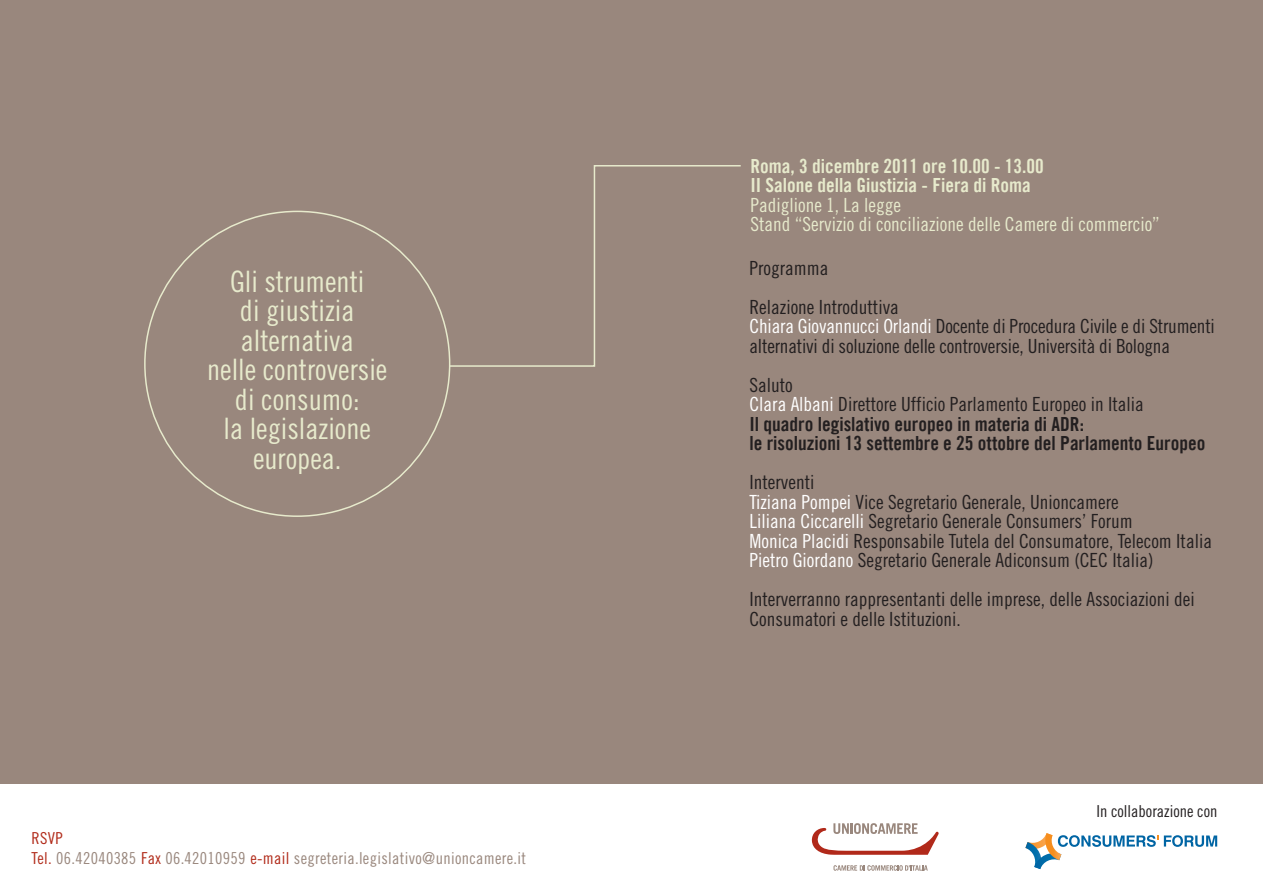
<style>
.page{position:relative;width:1263px;height:893px;background:#99877d}
.page>*{position:absolute;margin:0;border:0;box-sizing:border-box;transform-origin:0 0}
.t1{font:29.55px/29.5px "Trade Gothic LT Std Cn 18";color:#e7eacc;text-align:center}
.t2{font:19.5px/19.5px "Trade Gothic LT Std Cn 18";color:#231f20}
.t3{font:19.5px/19.5px "Trade Gothic Bold Cond Twenty Obl";color:#231f20}
.t4{font:19.5px/19.5px "Trade Gothic LT Std Cn 18";color:#e7eacc}
.t5{font:19.5px/19.5px "Trade Gothic Bold Cond Twenty Obl";color:#e7eacc}
.t6{font:16.5px/19.5px "Trade Gothic LT Std Cn 18";letter-spacing:.02em;color:#99877d}
.t7{font:16.5px "Trade Gothic LT Std Cn 18";color:#231f20}
.s1{color:#b12b1a}
.s2{color:#fff}
</style>
<div class="page">
<div style="left:0;top:785px;width:1263px;height:108px;background:#fff"></div>
<svg style="left:144px;top:211px;width:306px;height:306px"></svg>
<svg style="left:1025px;top:833px;width:133px;height:36px"></svg>
<svg style="left:1164px;top:835px;width:53px;height:12px"></svg>
<svg style="left:812px;top:823px;width:127px;height:32px"></svg>
<svg style="left:833px;top:865px;width:95px;height:6px"></svg>
<svg style="left:448px;top:165px;width:293px;height:203px"></svg>
<h1 class="t1" style="left:207px;top:269px;width:182px">Gli strumenti<br>di giustizia alternativa<br>nelle controversie di consumo:<br>la legislazione europea.</h1>
<p class="t6" style="left:32px;top:830px;width:496px"><span class="s1">RSVP<br>Tel.</span> 06.42040385 <span class="s1">Fax</span> 06.42010959 <span class="s1">e-mail</span> segreteria.legislativo@unioncamere.it</p>
<p class="t5" style="left:750px;top:158px;width:295px">Roma, 3 dicembre 2011 ore 10.00 - 13.00<br>II Salone della Giustizia - Fiera di Roma</p>
<p class="t4" style="left:750px;top:197px;width:411px">Padiglione 1, La legge<br>Stand “Servizio di conciliazione delle Camere di commercio”</p>
<p class="t2" style="left:749px;top:250px;width:151px;line-height:39px">Programma<br>Relazione Introduttiva</p>
<p class="t2" style="left:749px;top:318px;width:467px"><span class="s2">Chiara Giovannucci Orlandi</span> Docente di Procedura Civile e di Strumenti alternativi di soluzione delle controversie, Università di Bologna</p>
<p class="t2" style="left:749px;top:377px;width:396px">Saluto<br><span class="s2">Clara Albani</span> Direttore Ufficio Parlamento Europeo in Italia</p>
<p class="t3" style="left:749px;top:415px;width:457px">Il quadro legislativo europeo in materia di ADR:<br>le risoluzioni 13 settembre e 25 ottobre del Parlamento Europeo</p>
<p class="t2" style="left:749px;top:474px;width:464px">Interventi<br><span class="s2">Tiziana Pompei</span> Vice Segretario Generale, Unioncamere<br><span class="s2">Liliana Ciccarelli</span> Segretario Generale Consumers’ Forum<br><span class="s2">Monica Placidi</span> Responsabile Tutela del Consumatore, Telecom Italia <span class="s2">Pietro Giordano</span> Segretario Generale Adiconsum (CEC Italia)</p>
<p class="t2" style="left:749px;top:591px;width:447px">Interverranno rappresentanti delle imprese, delle Associazioni dei<br>Consumatori e delle Istituzioni.</p>
<p class="t7" style="left:1096px;top:806px;width:122px">In collaborazione con</p>
</div>
